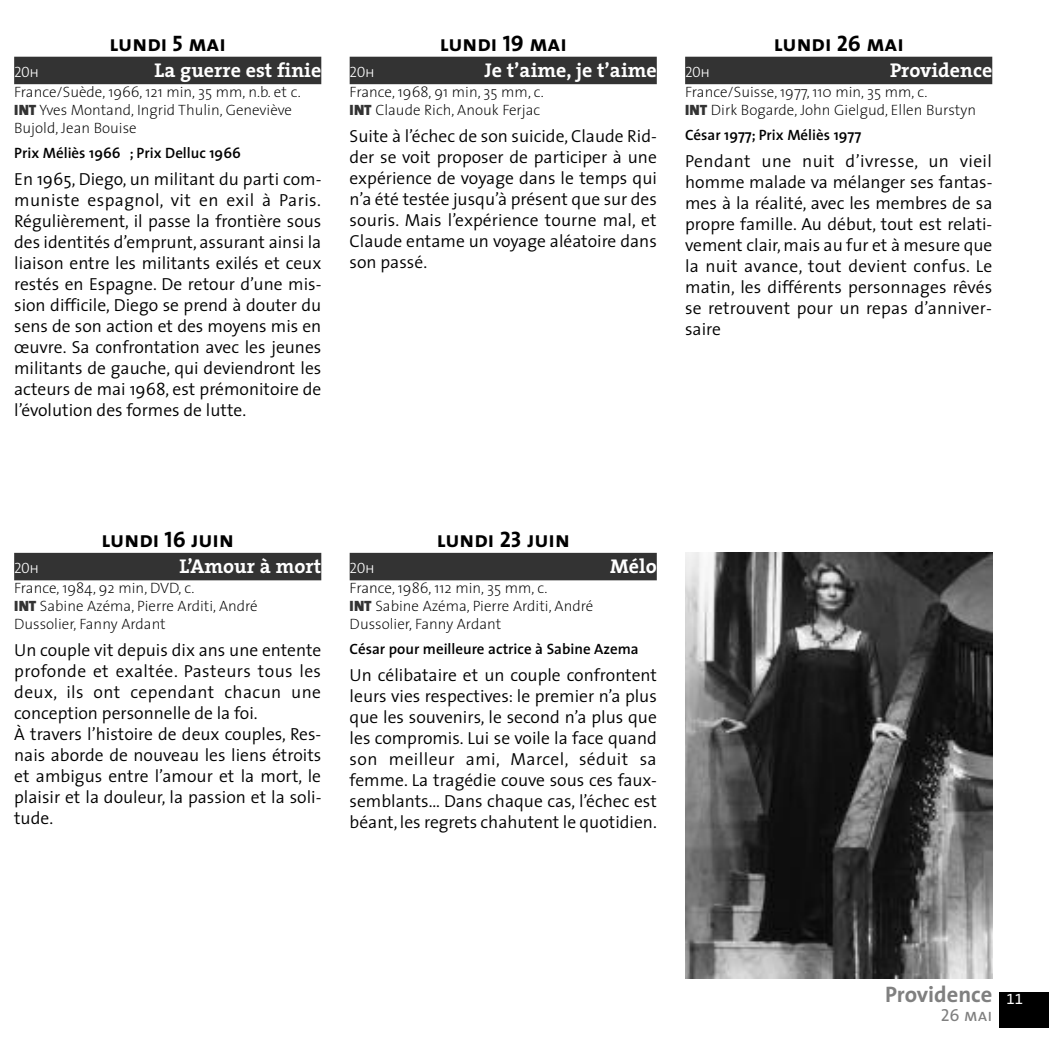
<style>
.page{position:relative;width:1049px;height:1049px;background:#fff}
.page>*{position:absolute;margin:0;border:0;box-sizing:border-box;transform-origin:0 0}
.t1{font:22.5px "The Sans Bold Caps";color:#000}
.t2{font:700 22.5px "The Sans";color:#808080}
.t3{font:700 20px "The Serif";color:#fff}
.t4{font:300 17.5px/21px "The Sans";color:#000;text-align:justify}
.t5{font:17.5px "The Sans Caps";color:#808080}
.t6{font:200 15px/18px "The Sans";color:#000}
.t7{font:600 15px "The Sans";color:#000}
.t8{font:15px "The Sans Light Caps";letter-spacing:-.03em;color:#fff}
.s1{font-family:"The Sans Black Caps";font-weight:400;color:#333}
.s2{font-family:"The Sans Expert";font-weight:400;font-size:15px;color:#fff}
</style>
<div class="page">
<div style="left:14px;top:57px;width:307px;height:27px;background:#333"></div>
<div style="left:350px;top:57px;width:307px;height:27px;background:#333"></div>
<div style="left:685px;top:57px;width:307px;height:27px;background:#333"></div>
<div style="left:14px;top:553px;width:307px;height:27px;background:#333"></div>
<div style="left:350px;top:553px;width:307px;height:27px;background:#333"></div>
<div style="left:999px;top:992px;width:50px;height:36px;background:#000"></div>
<img style="left:685px;top:553px;width:307px;height:425px">
<p class="t1" style="left:110px;top:36px;width:118px">lundi 5 mai</p>
<p class="t1" style="left:440px;top:36px;width:128px">lundi 19 mai</p>
<p class="t1" style="left:774px;top:36px;width:131px">lundi 26 mai</p>
<p class="t8" style="left:14px;top:67px;width:26px">20h</p>
<p class="t3" style="left:155px;top:64px;width:168px">La guerre est finie</p>
<p class="t6" style="left:14px;top:84px;width:288px">France/Suède, 1966, 121 min, 35 mm, n.b. et c.<br><span class="s1">INT</span> Yves Montand, Ingrid Thulin, Geneviève<br>Bujold, Jean Bouise</p>
<p class="t7" style="left:14px;top:147px;width:228px">Prix Méliès 1966 ; Prix Delluc 1966</p>
<p class="t4" style="left:14px;top:171px;width:309px">En 1965, Diego, un militant du parti com&shy;muniste espagnol, vit en exil à Paris.<br>Régulièrement, il passe la frontière sous des identités d’emprunt, assurant ainsi la liaison entre les militants exilés et ceux restés en Espagne. De retour d’une mis&shy;sion difficile, Diego se prend à douter du sens de son action et des moyens mis en œuvre. Sa confrontation avec les jeunes militants de gauche, qui deviendront les acteurs de mai 1968, est prémonitoire de l’évolution des formes de lutte.</p>
<p class="t8" style="left:350px;top:67px;width:26px">20h</p>
<p class="t3" style="left:484px;top:64px;width:174px">Je t’aime, je t’aime</p>
<p class="t6" style="left:350px;top:84px;width:196px">France, 1968, 91 min, 35 mm, c.<br><span class="s1">INT</span> Claude Rich, Anouk Ferjac</p>
<p class="t4" style="left:350px;top:128px;width:309px">Suite à l’échec de son suicide, Claude Rid&shy;der se voit proposer de participer à une expérience de voyage dans le temps qui n’a été testée jusqu’à présent que sur des souris. Mais l’expérience tourne mal, et Claude entame un voyage aléatoire dans son passé.</p>
<p class="t8" style="left:685px;top:67px;width:26px">20h</p>
<p class="t3" style="left:890px;top:64px;width:104px">Providence</p>
<p class="t6" style="left:685px;top:84px;width:292px">France/Suisse, 1977, 110 min, 35 mm, c.<br><span class="s1">INT</span> Dirk Bogarde, John Gielgud, Ellen Burstyn</p>
<p class="t7" style="left:685px;top:129px;width:178px">César 1977; Prix Méliès 1977</p>
<p class="t4" style="left:685px;top:153px;width:309px">Pendant une nuit d’ivresse, un vieil homme malade va mélanger ses fantas&shy;mes à la réalité, avec les membres de sa propre famille. Au début, tout est relati&shy;vement clair, mais au fur et à mesure que la nuit avance, tout devient confus. Le matin, les différents personnages rêvés se retrouvent pour un repas d’anniver&shy;saire</p>
<p class="t1" style="left:102px;top:532px;width:134px">lundi 16 juin</p>
<p class="t1" style="left:437px;top:532px;width:135px">lundi 23 juin</p>
<p class="t8" style="left:14px;top:563px;width:26px">20h</p>
<p class="t3" style="left:179px;top:560px;width:143px">L’Amour à mort</p>
<p class="t6" style="left:14px;top:580px;width:245px">France, 1984, 92 min, DVD, c.<br><span class="s1">INT</span> Sabine Azéma, Pierre Arditi, André<br>Dussolier, Fanny Ardant</p>
<p class="t4" style="left:14px;top:642px;width:309px;text-align:left">Un couple vit depuis dix ans une entente profonde et exaltée. Pasteurs tous les deux, ils ont cependant chacun une conception personnelle de la foi.<br>À travers l’histoire de deux couples, Res&shy;nais aborde de nouveau les liens étroits et ambigus entre l’amour et la mort, le plaisir et la douleur, la passion et la soli&shy;tude.</p>
<p class="t8" style="left:350px;top:563px;width:26px">20h</p>
<p class="t3" style="left:610px;top:560px;width:48px">Mélo</p>
<p class="t6" style="left:350px;top:580px;width:245px">France, 1986, 112 min, 35 mm, c.<br><span class="s1">INT</span> Sabine Azéma, Pierre Arditi, André<br>Dussolier, Fanny Ardant</p>
<p class="t7" style="left:350px;top:643px;width:291px">César pour meilleure actrice à Sabine Azema</p>
<p class="t4" style="left:350px;top:667px;width:309px">Un célibataire et un couple confrontent leurs vies respectives: le premier n’a plus que les souvenirs, le second n’a plus que les compromis. Lui se voile la face quand son meilleur ami, Marcel, séduit sa femme. La tragédie couve sous ces faux&shy;semblants... Dans chaque cas, l’échec est béant, les regrets chahutent le quotidien.</p>
<p class="t2" style="left:885px;top:985px;width:139px">Providence <span class="s2">11</span></p>
<p class="t5" style="left:941px;top:1009px;width:53px">26 mai</p>
</div>
